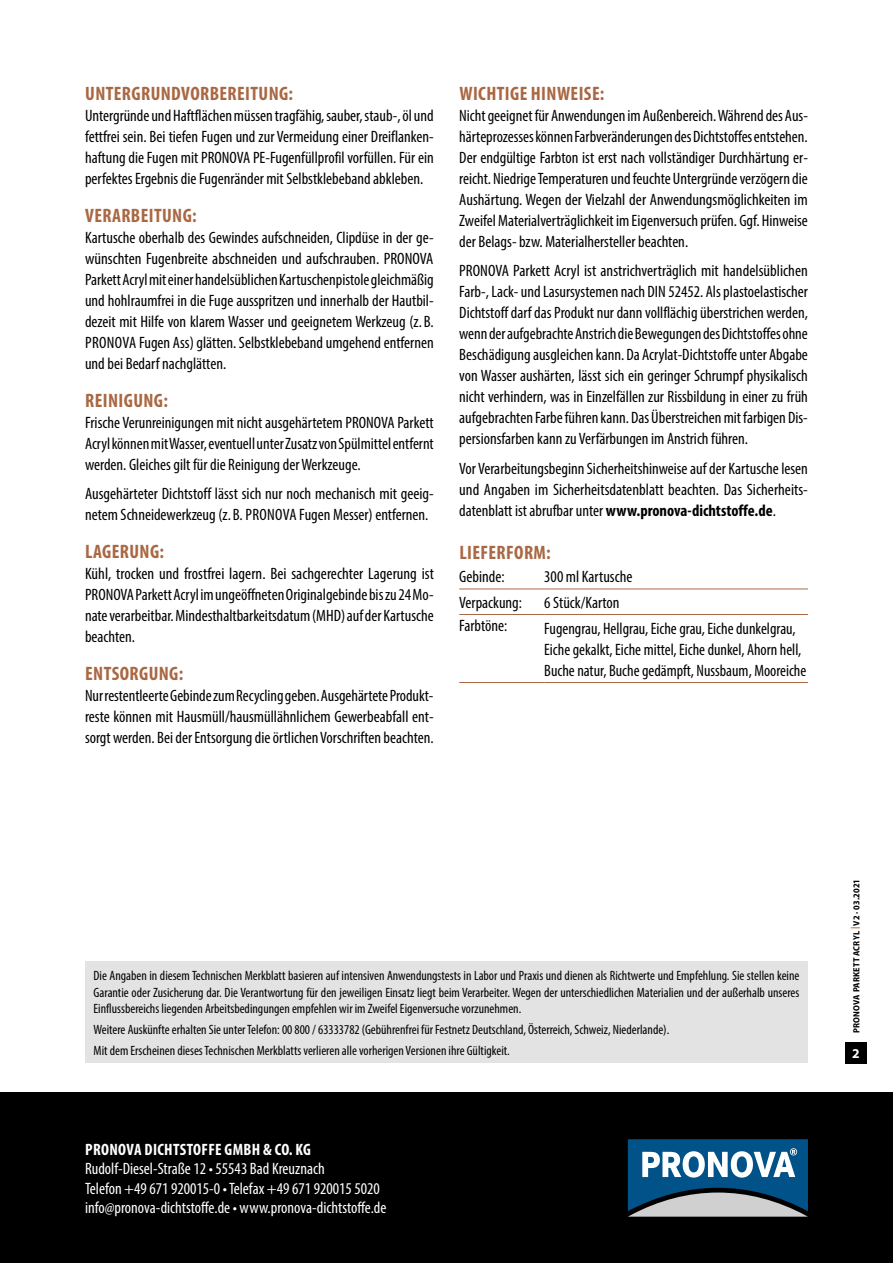
<style>
.page{position:relative;width:893px;height:1263px;background:#fff}
.page>*{position:absolute;margin:0;border:0;box-sizing:border-box;transform-origin:0 0}
.t1{font:700 condensed 19.5px "Myriad Pro";letter-spacing:.02em;color:#a96843}
.t2{font:condensed 16.5px/21px "Myriad Pro";color:#000;text-align:justify}
.t3{font:condensed 16.5px/19.5px "Myriad Pro";color:#fff}
.t4{font:700 condensed 16.5px "Myriad Pro";letter-spacing:.02em;color:#fff}
.t5{font:condensed 13.5px/16.5px "Myriad Pro";color:#000;text-align:justify}
.t6{font:700 13.5px "Myriad Pro";color:#fff}
.t7{font:700 semi-condensed 9px "Myriad Pro";letter-spacing:.015em;color:#000}
.s1{font-weight:700}
</style>
<div class="page">
<div style="left:0;top:1093px;width:893px;height:170px;background:#000"></div>
<div style="left:845px;top:1042px;width:22px;height:21px;background:#000"></div>
<div style="left:85px;top:961px;width:723px;height:102px;background:#e3e3e3"></div>
<svg style="left:628px;top:1139px;width:180px;height:78px;background:#5381a0"></svg>
<hr style="left:459px;top:589px;width:85px;height:1px;background:#a96843">
<hr style="left:544px;top:589px;width:264px;height:1px;background:#a96843">
<hr style="left:459px;top:614px;width:85px;height:1px;background:#a96843">
<hr style="left:459px;top:682px;width:85px;height:1px;background:#a96843">
<hr style="left:544px;top:614px;width:264px;height:1px;background:#a96843">
<hr style="left:544px;top:682px;width:264px;height:1px;background:#a96843">
<p class="t1" style="left:85px;top:81px;width:209px">UNTERGRUNDVORBEREITUNG:</p>
<p class="t2" style="left:85px;top:105px;width:350px">Untergründe und Haftflächen müssen tragfähig, sauber, staub-, öl und fettfrei sein. Bei tiefen Fugen und zur Vermeidung einer Dreiflanken&shy;haftung die Fugen mit PRONOVA PE-Fugenfüllprofil vorfüllen. Für ein perfektes Ergebnis die Fugenränder mit Selbstklebeband abkleben.</p>
<p class="t1" style="left:85px;top:203px;width:113px">VERARBEITUNG:</p>
<p class="t2" style="left:85px;top:227px;width:350px">Kartusche oberhalb des Gewindes aufschneiden, Clipdüse in der ge&shy;wünschten Fugenbreite abschneiden und aufschrauben. PRONOVA Parkett Acryl mit einer handelsüblichen Kartuschenpistole gleichmäßig und hohlraumfrei in die Fuge ausspritzen und innerhalb der Hautbil&shy;dezeit mit Hilfe von klarem Wasser und geeignetem Werkzeug (z. B.<br>PRONOVA Fugen Ass) glätten. Selbstklebeband umgehend entfernen und bei Bedarf nachglätten.</p>
<p class="t1" style="left:85px;top:388px;width:84px">REINIGUNG:</p>
<p class="t2" style="left:85px;top:412px;width:350px">Frische Verunreinigungen mit nicht ausgehärtetem PRONOVA Parkett Acryl können mit Wasser, eventuell unter Zusatz von Spülmittel entfernt werden. Gleiches gilt für die Reinigung der Werkzeuge.</p>
<p class="t2" style="left:85px;top:483px;width:350px">Ausgehärteter Dichtstoff lässt sich nur noch mechanisch mit geeig&shy;netem Schneidewerkzeug (z. B. PRONOVA Fugen Messer) entfernen.</p>
<p class="t1" style="left:85px;top:540px;width:80px">LAGERUNG:</p>
<p class="t2" style="left:85px;top:563px;width:350px">Kühl, trocken und frostfrei lagern. Bei sachgerechter Lagerung ist PRONOVA Parkett Acryl im ungeöffneten Originalgebinde bis zu 24 Mo&shy;nate verarbeitbar. Mindesthaltbarkeitsdatum (MHD) auf der Kartusche beachten.</p>
<p class="t1" style="left:85px;top:662px;width:100px">ENTSORGUNG:</p>
<p class="t2" style="left:85px;top:685px;width:350px">Nur restentleerte Gebinde zum Recycling geben. Ausgehärtete Produkt&shy;reste können mit Hausmüll/hausmüllähnlichem Gewerbeabfall ent&shy;sorgt werden. Bei der Entsorgung die örtlichen Vorschriften beachten.</p>
<p class="t1" style="left:459px;top:81px;width:146px">WICHTIGE HINWEISE:</p>
<p class="t2" style="left:459px;top:105px;width:350px">Nicht geeignet für Anwendungen im Außenbereich. Während des Aus&shy;härteprozesses können Farbveränderungen des Dichtstoffes entstehen.<br>Der endgültige Farbton ist erst nach vollständiger Durchhärtung er&shy;reicht. Niedrige Temperaturen und feuchte Untergründe verzögern die Aushärtung. Wegen der Vielzahl der Anwendungsmöglichkeiten im Zweifel Materialverträglichkeit im Eigenversuch prüfen. Ggf. Hinweise der Belags- bzw. Materialhersteller beachten.</p>
<p class="t2" style="left:459px;top:260px;width:350px">PRONOVA Parkett Acryl ist anstrichverträglich mit handelsüblichen Farb-, Lack- und Lasursystemen nach DIN 52452. Als plastoelastischer Dichtstoff darf das Produkt nur dann vollflächig überstrichen werden, wenn der aufgebrachte Anstrich die Bewegungen des Dichtstoffes ohne Beschädigung ausgleichen kann. Da Acrylat-Dichtstoffe unter Abgabe von Wasser aushärten, lässt sich ein geringer Schrumpf physikalisch nicht verhindern, was in Einzelfällen zur Rissbildung in einer zu früh aufgebrachten Farbe führen kann. Das Überstreichen mit farbigen Dis&shy;persionsfarben kann zu Verfärbungen im Anstrich führen.</p>
<p class="t2" style="left:459px;top:458px;width:350px">Vor Verarbeitungsbeginn Sicherheitshinweise auf der Kartusche lesen und Angaben im Sicherheitsdatenblatt beachten. Das Sicherheits&shy;datenblatt ist abrufbar unter <span class="s1">www.pronova-dichtstoffe.de</span>.</p>
<p class="t1" style="left:459px;top:540px;width:93px">LIEFERFORM:</p>
<p class="t2" style="left:459px;top:566px;width:47px">Gebinde:</p>
<p class="t2" style="left:544px;top:566px;width:90px">300 ml Kartusche</p>
<p class="t2" style="left:459px;top:592px;width:64px">Verpackung:</p>
<p class="t2" style="left:544px;top:592px;width:77px">6 Stück/Karton</p>
<p class="t2" style="left:459px;top:615px;width:50px">Farbtöne:</p>
<p class="t2" style="left:544px;top:617px;width:264px;text-align:left">Fugengrau, Hellgrau, Eiche grau, Eiche dunkelgrau,<br>Eiche gekalkt, Eiche mittel, Eiche dunkel, Ahorn hell,<br>Buche natur, Buche gedämpft, Nussbaum, Mooreiche</p>
<p class="t5" style="left:94px;top:967px;width:707px">Die Angaben in diesem Technischen Merkblatt basieren auf intensiven Anwendungstests in Labor und Praxis und dienen als Richtwerte und Empfehlung. Sie stellen keine Garantie oder Zusicherung dar. Die Verantwortung für den jeweiligen Einsatz liegt beim Verarbeiter. Wegen der unterschiedlichen Materialien und der außerhalb unseres Einflussbereichs liegenden Arbeitsbedingungen empfehlen wir im Zweifel Eigenversuche vorzunehmen.</p>
<p class="t5" style="left:94px;top:1019px;width:577px;line-height:20.7px">Weitere Auskünfte erhalten Sie unter Telefon: 00 800 / 63333782 (Gebührenfrei für Festnetz Deutschland, Österreich, Schweiz, Niederlande).<br>Mit dem Erscheinen dieses Technischen Merkblatts verlieren alle vorherigen Versionen ihre Gültigkeit.</p>
<p class="t4" style="left:85px;top:1139px;width:227px">PRONOVA DICHTSTOFFE GMBH &amp; CO. KG</p>
<p class="t3" style="left:85px;top:1159px;width:303px">Rudolf-Diesel-Straße 12 • 55543 Bad Kreuznach<br>Telefon +49 671 920015-0 • Telefax +49 671 920015 5020 info@pronova-dichtstoffe.de • www.pronova-dichtstoffe.de</p>
<p class="t7" style="left:851px;top:1033px;width:155px;rotate:-90deg">PRONOVA PARKETT ACRYL <sup>|</sup> V2 · 03.2021</p>
<p class="t6" style="left:852px;top:1044px;width:9px">2</p>
</div>
